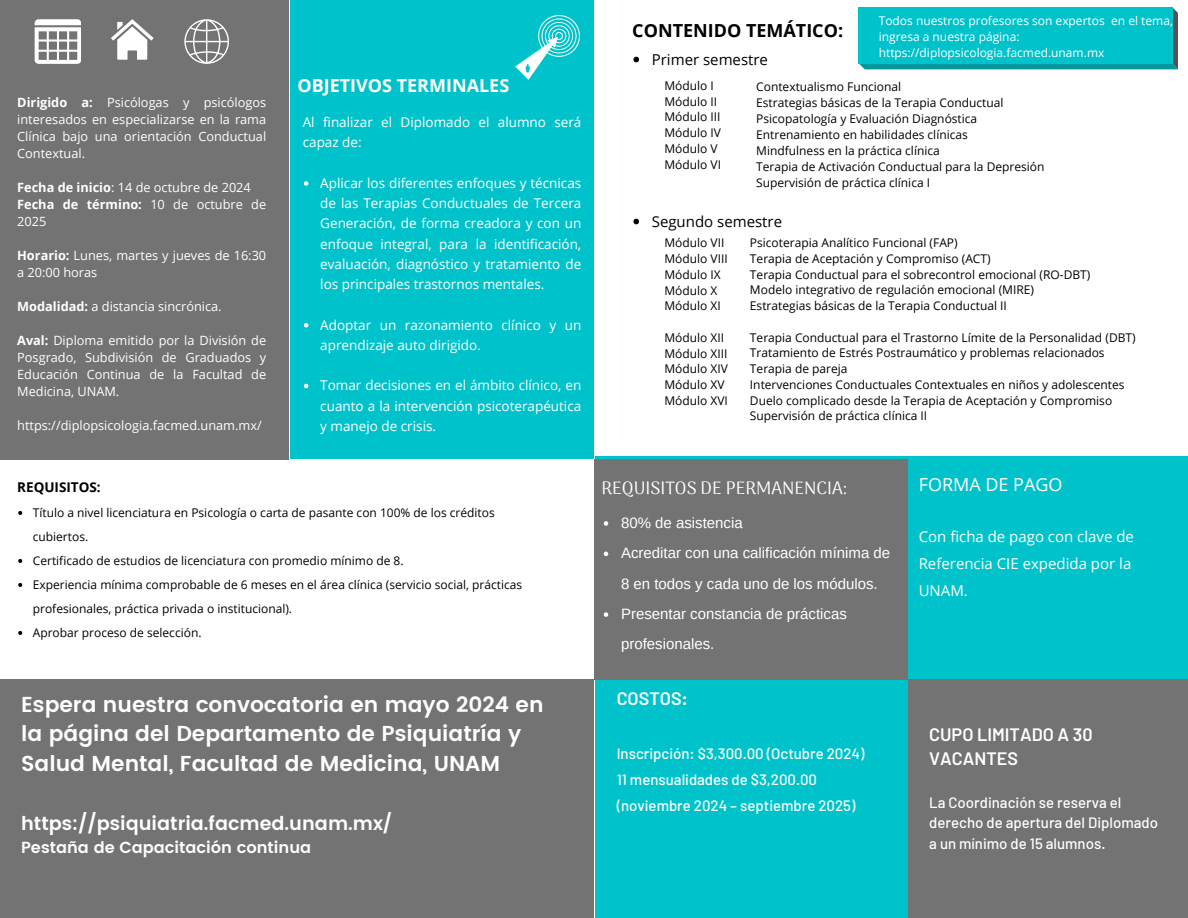
<style>
.page{position:relative;width:1188px;height:918px;background:#fff}
.page>*{position:absolute;margin:0;border:0;box-sizing:border-box;transform-origin:0 0}
.t1{font:600 21.6px/29.2px "Poppins";color:#fff}
.t2{font:600 19.05px "Poppins";color:#fff}
.t3{font:600 18px/24.8px "Barlow";color:#fff}
.t4{font:18px "Arima Madurai";color:#fff}
.t5{font:700 18px "Open Sans";color:#fff}
.t6{font:700 18px "Open Sans";color:#000}
.t7{font:18px "Open Sans";color:#fff}
.t8{font:600 16.05px "Poppins";color:#fff}
.t9{font:500 15px/25.8px "Barlow";color:#fff}
.t10{font:15px/30.3px "Arimo";color:#fff}
.t11{font:15px/27px "Open Sans";color:#fff}
.t12{font:15px "Open Sans";color:#000}
.t13{font:13.5px/20.2px "Open Sans";color:#fff}
.t14{font:700 13.5px "Open Sans";color:#000}
.t15{font:12.75px/17px "Open Sans";color:#fff;text-align:justify}
.t16{font:12px/24px "Open Sans";color:#000}
.t17{font:12px/16px "Open Sans";color:#fff}
.s1{font-weight:700}
</style>
<div class="page">
<div style="left:0;top:679px;width:594px;height:239px;background:#737373"></div>
<div style="left:595px;top:456px;width:593px;height:462px;background:#00c2cb"></div>
<div style="left:290px;top:0;width:304px;height:459px;background:#00c2cb"></div>
<div style="left:0;top:0;width:289px;height:459px;background:#737373"></div>
<div style="left:594px;top:459px;width:314px;height:220px;background:#737373"></div>
<svg style="left:35px;top:19px;width:46px;height:45px"></svg>
<svg style="left:111px;top:19px;width:43px;height:41px"></svg>
<svg style="left:184px;top:19px;width:45px;height:45px"></svg>
<svg style="left:515px;top:15px;width:65px;height:64px"></svg>
<svg style="left:859px;top:7px;width:319px;height:62px;background:#10979d"></svg>
<div style="left:859px;top:7px;width:313px;height:56px;background:#00c2cb"></div>
<svg style="left:633px;top:57px;width:6px;height:5px"></svg>
<svg style="left:633px;top:219px;width:6px;height:5px"></svg>
<svg style="left:304px;top:181px;width:4px;height:5px"></svg>
<svg style="left:304px;top:323px;width:4px;height:4px"></svg>
<svg style="left:304px;top:384px;width:4px;height:4px"></svg>
<svg style="left:18px;top:511px;width:4px;height:4px"></svg>
<svg style="left:18px;top:559px;width:4px;height:4px"></svg>
<svg style="left:18px;top:583px;width:4px;height:4px"></svg>
<svg style="left:18px;top:631px;width:4px;height:4px"></svg>
<svg style="left:604px;top:521px;width:4px;height:5px"></svg>
<svg style="left:604px;top:552px;width:4px;height:4px"></svg>
<svg style="left:604px;top:612px;width:4px;height:5px"></svg>
<div style="left:908px;top:679px;width:280px;height:239px;background:#737373"></div>
<p class="t15" style="left:17px;top:94px;width:251px"><span class="s1">Dirigido a:</span> Psicólogas y psicólogos interesados en especializarse en la rama Clínica bajo una orientación Conductual Contextual.</p>
<p class="t15" style="left:17px;top:179px;width:235px"><span class="s1">Fecha de inicio</span>: 14 de octubre de 2024</p>
<p class="t15" style="left:17px;top:196px;width:251px"><span class="s1">Fecha de término:</span> 10 de octubre de<br>2025</p>
<h1 class="t15" style="left:17px;top:247px;width:251px"><span class="s1">Horario:</span> Lunes, martes y jueves de 16:30 a 20:00 horas</h1>
<h4 class="t15" style="left:17px;top:298px;width:206px"><span class="s1">Modalidad:</span> a distancia sincrónica.</h4>
<p class="t15" style="left:17px;top:332px;width:251px"><span class="s1">Aval:</span> Diploma emitido por la División de Posgrado, Subdivisión de Graduados y Educación Continua de la Facultad de Medicina, UNAM.</p>
<h2 class="t15" style="left:17px;top:417px;width:246px">https://diplopsicologia.facmed.unam.mx/</h2>
<p class="t5" style="left:297px;top:73px;width:213px">OBJETIVOS TERMINALES</p>
<p class="t13" style="left:303px;top:112px;width:280px">Al finalizar el Diplomado el alumno será capaz de:</p>
<p class="t13" style="left:320px;top:173px;width:263px;text-align:justify">Aplicar los diferentes enfoques y técnicas de las Terapias Conductuales de Tercera Generación, de forma creadora y con un enfoque integral, para la identificación, evaluación, diagnóstico y tratamiento de los principales trastornos mentales.</p>
<p class="t13" style="left:320px;top:314px;width:263px">Adoptar un razonamiento clínico y un aprendizaje auto dirigido.</p>
<p class="t13" style="left:320px;top:375px;width:263px;text-align:justify">Tomar decisiones en el ámbito clínico, en cuanto a la intervención psicoterapéutica y manejo de crisis.</p>
<p class="t14" style="left:17px;top:478px;width:85px">REQUISITOS:</p>
<p class="t16" style="left:33px;top:500px;width:463px">Título a nivel licenciatura en Psicología o carta de pasante con 100% de los créditos cubiertos.</p>
<p class="t16" style="left:33px;top:548px;width:372px">Certificado de estudios de licenciatura con promedio mínimo de 8.</p>
<p class="t16" style="left:33px;top:572px;width:491px">Experiencia mínima comprobable de 6 meses en el área clínica (servicio social, prácticas profesionales, práctica privada o institucional).</p>
<p class="t16" style="left:33px;top:620px;width:170px">Aprobar proceso de selección.</p>
<h3 class="t1" style="left:21px;top:690px;width:524px">Espera nuestra convocatoria en mayo 2024 en la página del Departamento de Psiquiatría y<br>Salud Mental, Facultad de Medicina, UNAM</h3>
<h6 class="t2" style="left:21px;top:812px;width:373px">https://psiquiatria.facmed.unam.mx/</h6>
<h6 class="t8" style="left:21px;top:838px;width:292px">Pestaña de Capacitación continua</h6>
<p class="t6" style="left:632px;top:17px;width:212px">CONTENIDO TEMÁTICO:</p>
<p class="t12" style="left:652px;top:49px;width:118px">Primer semestre</p>
<p class="t17" style="left:879px;top:12px;width:296px">Todos nuestros profesores son expertos en el tema, ingresa a nuestra página: https://diplopsicologia.facmed.unam.mx</p>
<p class="t16" style="left:664px;top:73px;width:51px">Módulo I</p>
<p class="t16" style="left:664px;top:89px;width:54px">Módulo II</p>
<p class="t16" style="left:664px;top:105px;width:58px">Módulo III</p>
<p class="t16" style="left:664px;top:120px;width:58px">Módulo IV</p>
<p class="t16" style="left:664px;top:136px;width:55px">Módulo V</p>
<p class="t16" style="left:664px;top:152px;width:58px">Módulo VI</p>
<p class="t16" style="left:756px;top:74px;width:146px">Contextualismo Funcional</p>
<p class="t16" style="left:756px;top:90px;width:249px">Estrategias básicas de la Terapia Conductual</p>
<p class="t16" style="left:756px;top:106px;width:223px">Psicopatología y Evaluación Diagnóstica</p>
<p class="t16" style="left:756px;top:122px;width:213px">Entrenamiento en habilidades clínicas</p>
<p class="t16" style="left:756px;top:138px;width:185px">Mindfulness en la práctica clínica</p>
<p class="t16" style="left:756px;top:154px;width:290px">Terapia de Activación Conductual para la Depresión</p>
<p class="t16" style="left:756px;top:170px;width:175px">Supervisión de práctica clínica I</p>
<p class="t12" style="left:652px;top:211px;width:132px">Segundo semestre</p>
<p class="t16" style="left:664px;top:231px;width:61px">Módulo VII</p>
<p class="t16" style="left:664px;top:246px;width:65px">Módulo VIII</p>
<h2 class="t16" style="left:664px;top:262px;width:58px">Módulo IX</h2>
<p class="t16" style="left:664px;top:278px;width:55px">Módulo X</p>
<p class="t16" style="left:664px;top:294px;width:58px">Módulo XI</p>
<p class="t16" style="left:664px;top:325px;width:61px">Módulo XII</p>
<p class="t16" style="left:664px;top:341px;width:65px">Módulo XIII</p>
<p class="t16" style="left:664px;top:357px;width:65px">Módulo XIV</p>
<p class="t16" style="left:664px;top:372px;width:62px">Módulo XV</p>
<p class="t16" style="left:664px;top:388px;width:65px">Módulo XVI</p>
<p class="t16" style="left:750px;top:230px;width:209px">Psicoterapia Analítico Funcional (FAP)</p>
<p class="t16" style="left:750px;top:246px;width:242px">Terapia de Aceptación y Compromiso (ACT)</p>
<p class="t16" style="left:750px;top:262px;width:342px">Terapia Conductual para el sobrecontrol emocional (RO-DBT)</p>
<p class="t16" style="left:750px;top:278px;width:286px">Modelo integrativo de regulación emocional (MIRE)</p>
<p class="t16" style="left:750px;top:293px;width:258px">Estrategias básicas de la Terapia Conductual II</p>
<p class="t16" style="left:750px;top:325px;width:387px">Terapia Conductual para el Trastorno Límite de la Personalidad (DBT)</p>
<p class="t16" style="left:750px;top:341px;width:356px">Tratamiento de Estrés Postraumático y problemas relacionados</p>
<p class="t16" style="left:750px;top:356px;width:99px">Terapia de pareja</p>
<p class="t16" style="left:750px;top:372px;width:376px">Intervenciones Conductuales Contextuales en niños y adolescentes</p>
<p class="t16" style="left:750px;top:388px;width:364px">Duelo complicado desde la Terapia de Aceptación y Compromiso</p>
<p class="t16" style="left:750px;top:404px;width:179px">Supervisión de práctica clínica II</p>
<p class="t4" style="left:602px;top:477px;width:247px">REQUISITOS DE PERMANENCIA:</p>
<p class="t10" style="left:621px;top:508px;width:123px">80% de asistencia</p>
<p class="t10" style="left:621px;top:538px;width:271px">Acreditar con una calificación mínima de<br>8 en todos y cada uno de los módulos.</p>
<p class="t10" style="left:621px;top:599px;width:227px">Presentar constancia de prácticas profesionales.</p>
<p class="t3" style="left:617px;top:686px;width:73px">COSTOS:</p>
<p class="t9" style="left:617px;top:740px;width:249px">Inscripción: $3,300.00 (Octubre 2024)<br>11 mensualidades de $3,200.00 (noviembre 2024 – septiembre 2025)</p>
<h2 class="t7" style="left:919px;top:471px;width:145px">FORMA DE PAGO</h2>
<h5 class="t11" style="left:919px;top:523px;width:217px">Con ficha de pago con clave de<br>Referencia CIE expedida por la<br>UNAM.</h5>
<h2 class="t3" style="left:929px;top:721px;width:165px">CUPO LIMITADO A 30<br>VACANTES</h2>
<h5 class="t9" style="left:929px;top:792px;width:230px;line-height:20.2px">La Coordinación se reserva el derecho de apertura del Diplomado a un mínimo de 15 alumnos.</h5>
</div>
